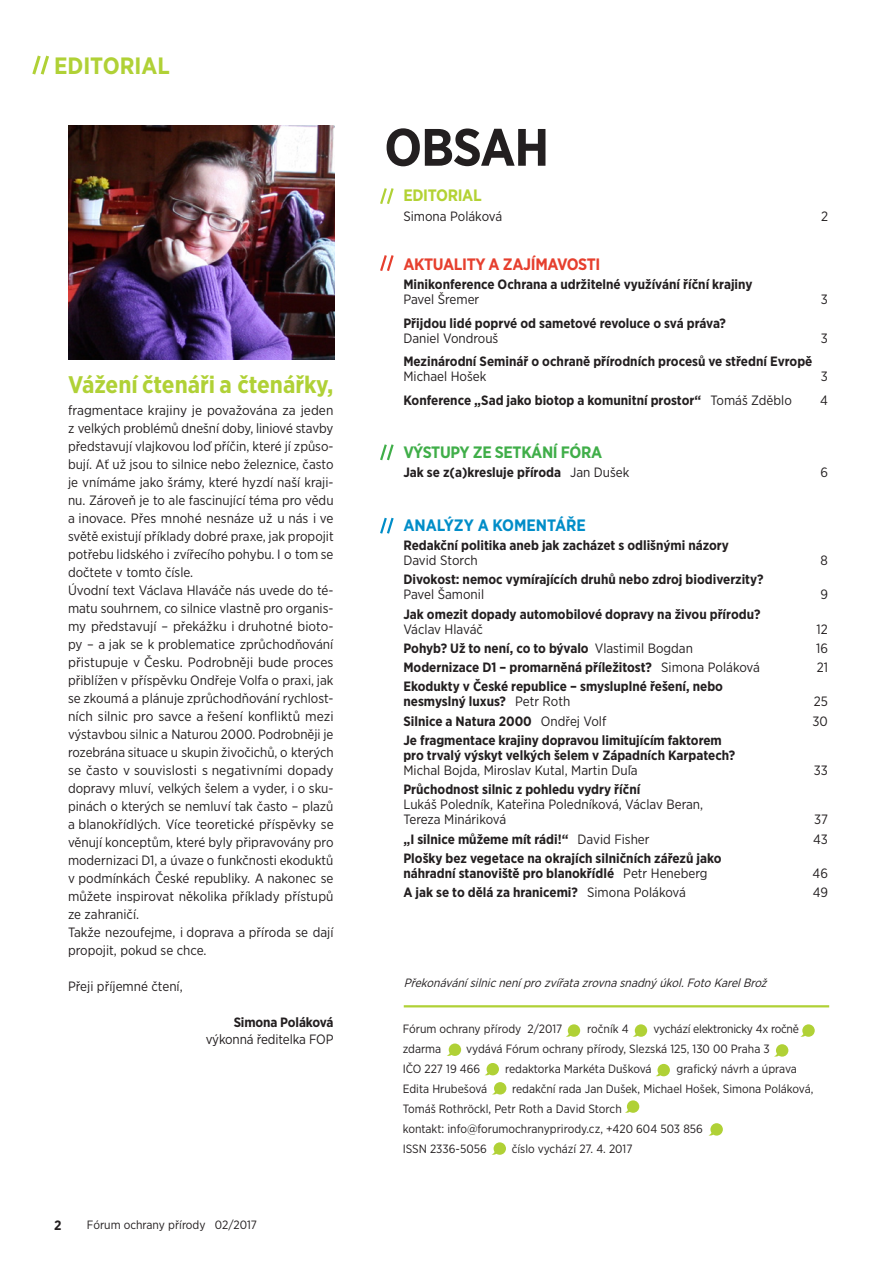
<style>
.page{position:relative;width:893px;height:1263px;background:#fff}
.page>*{position:absolute;margin:0;border:0;box-sizing:border-box;transform-origin:0 0}
.t1{font:700 52.5px "Gotham Narrow";letter-spacing:-.02em;color:#231f20}
.t2{font:700 24px "Gotham Narrow";color:#b0d136}
.t3{font:700 23.55px "Gotham Narrow";color:#b0d136}
.t4{font:700 16.5px "Gotham Narrow";letter-spacing:-.02em;color:#e63f2e}
.t5{font:700 16.5px "Gotham Narrow";letter-spacing:-.02em;color:#40ae49}
.t6{font:700 16.5px "Gotham Narrow";color:#008dc8}
.t7{font:700 16.5px "Gotham Narrow";letter-spacing:-.02em;color:#b3d234}
.t8{font:13.5px/18px "Gotham Narrow";color:#231f20;text-align:justify}
.t9{font:700 13.5px/15px "Gotham Narrow";color:#231f20}
.t10{font:12px/20px "Gotham Narrow";color:#231f20}
.t11{font:italic 12px "Gotham Narrow";color:#231f20}
.t12{font:12px "Gotham Narrow";letter-spacing:-.02em;color:#231f20}
.s1{font-weight:400}
.s2{font-weight:700}
</style>
<div class="page">
<img style="left:68px;top:126px;width:266px;height:233px">
<svg style="left:380px;top:188px;width:14px;height:16px"></svg>
<svg style="left:380px;top:444px;width:14px;height:17px"></svg>
<svg style="left:380px;top:517px;width:14px;height:17px"></svg>
<svg style="left:32px;top:55px;width:17px;height:20px"></svg>
<svg style="left:380px;top:255px;width:14px;height:16px"></svg>
<hr style="left:404px;top:1005px;width:425px;height:2px;background:#b0d136">
<svg style="left:625px;top:1100px;width:14px;height:13px"></svg>
<svg style="left:566px;top:1024px;width:14px;height:13px"></svg>
<svg style="left:633px;top:1024px;width:14px;height:13px"></svg>
<svg style="left:447px;top:1043px;width:14px;height:13px"></svg>
<svg style="left:774px;top:1044px;width:14px;height:13px"></svg>
<svg style="left:493px;top:1082px;width:13px;height:12px"></svg>
<svg style="left:485px;top:1063px;width:14px;height:12px"></svg>
<svg style="left:709px;top:1123px;width:14px;height:12px"></svg>
<svg style="left:800px;top:1024px;width:15px;height:13px"></svg>
<svg style="left:492px;top:1142px;width:14px;height:13px"></svg>
<svg style="left:656px;top:1064px;width:14px;height:12px"></svg>
<p class="t3" style="left:54px;top:50px;width:117px">EDITORIAL</p>
<p class="t2" style="left:68px;top:369px;width:267px">Vážení čtenáři a čtenářky,</p>
<p class="t8" style="left:68px;top:401px;width:267px">fragmentace krajiny je považována za jeden z velkých problémů dnešní doby, liniové stavby představují vlajkovou loď příčin, které jí způso&shy;bují. Ať už jsou to silnice nebo železnice, často je vnímáme jako šrámy, které hyzdí naší kraji&shy;nu. Zároveň je to ale fascinující téma pro vědu a inovace. Přes mnohé nesnáze už u nás i ve světě existují příklady dobré praxe, jak propojit potřebu lidského i zvířecího pohybu. I o tom se dočtete v tomto čísle.</p>
<p class="t8" style="left:68px;top:581px;width:267px">Úvodní text Václava Hlaváče nás uvede do té&shy;matu souhrnem, co silnice vlastně pro organis&shy;my představují – překážku i druhotné bioto&shy;py – a jak se k problematice zprůchodňování přistupuje v Česku. Podrobněji bude proces přiblížen v příspěvku Ondřeje Volfa o praxi, jak se zkoumá a plánuje zprůchodňování rychlost&shy;ních silnic pro savce a řešení konfliktů mezi výstavbou silnic a Naturou 2000. Podrobněji je rozebrána situace u skupin živočichů, o kterých se často v souvislosti s negativními dopady dopravy mluví, velkých šelem a vyder, i o sku&shy;pinách o kterých se nemluví tak často – plazů a blanokřídlých. Více teoretické příspěvky se věnují konceptům, které byly připravovány pro modernizaci D1, a úvaze o funkčnosti ekoduktů v podmínkách České republiky. A nakonec se můžete inspirovat několika příklady přístupů ze zahraničí.</p>
<p class="t8" style="left:68px;top:923px;width:267px">Takže nezoufejme, i doprava a příroda se dají propojit, pokud se chce.</p>
<p class="t8" style="left:68px;top:977px;width:116px">Přeji příjemné čtení,</p>
<p class="t9" style="left:234px;top:1015px;width:101px">Simona Poláková</p>
<p class="t8" style="left:206px;top:1030px;width:129px">výkonná ředitelka FOP</p>
<p class="t9" style="left:54px;top:1217px;width:9px">2</p>
<p class="t10" style="left:87px;top:1214px;width:172px">Fórum ochrany přírody 02/2017</p>
<p class="t1" style="left:384px;top:114px;width:166px">OBSAH</p>
<p class="t7" style="left:403px;top:185px;width:80px">EDITORIAL</p>
<p class="t8" style="left:403px;top:207px;width:100px">Simona Poláková</p>
<p class="t8" style="left:821px;top:207px;width:9px">2</p>
<p class="t4" style="left:403px;top:253px;width:198px">AKTUALITY A ZAJÍMAVOSTI</p>
<p class="t9" style="left:403px;top:277px;width:351px">Minikonference Ochrana a udržitelné využívání říční krajiny<br><span class="s1">Pavel Šremer</span></p>
<p class="t8" style="left:821px;top:290px;width:9px">3</p>
<p class="t9" style="left:403px;top:315px;width:324px">Přijdou lidé poprvé od sametové revoluce o svá práva?<br><span class="s1">Daniel Vondrouš</span></p>
<p class="t9" style="left:403px;top:354px;width:411px">Mezinárodní Seminář o ochraně přírodních procesů ve střední Evropě<br><span class="s1">Michael Hošek</span></p>
<p class="t8" style="left:821px;top:329px;width:9px">3</p>
<p class="t8" style="left:821px;top:367px;width:9px">3</p>
<p class="t9" style="left:403px;top:392px;width:390px">Konference „Sad jako biotop a komunitní prostor“ <span class="s1">Tomáš Zděblo</span></p>
<p class="t8" style="left:820px;top:391px;width:9px">4</p>
<p class="t5" style="left:403px;top:442px;width:200px">VÝSTUPY ZE SETKÁNÍ FÓRA</p>
<p class="t9" style="left:403px;top:465px;width:228px">Jak se z(a)kresluje příroda <span class="s1">Jan Dušek</span></p>
<p class="t8" style="left:820px;top:463px;width:9px">6</p>
<p class="t6" style="left:403px;top:514px;width:184px">ANALÝZY A KOMENTÁŘE</p>
<p class="t9" style="left:403px;top:538px;width:327px">Redakční politika aneb jak zacházet s odlišnými názory<br><span class="s1">David Storch</span></p>
<p class="t8" style="left:821px;top:551px;width:9px">8</p>
<p class="t9" style="left:403px;top:572px;width:362px">Divokost: nemoc vymírajících druhů nebo zdroj biodiverzity?<br><span class="s1">Pavel Šamonil</span></p>
<p class="t9" style="left:403px;top:606px;width:359px">Jak omezit dopady automobilové dopravy na živou přírodu?<br><span class="s1">Václav Hlaváč</span></p>
<p class="t8" style="left:820px;top:585px;width:9px">9</p>
<p class="t8" style="left:817px;top:620px;width:13px">12</p>
<p class="t9" style="left:403px;top:641px;width:291px">Pohyb? Už to není, co to bývalo <span class="s1">Vlastimil Bogdan</span></p>
<p class="t8" style="left:816px;top:639px;width:13px">16</p>
<p class="t9" style="left:403px;top:660px;width:358px">Modernizace D1 – promarněná příležitost? <span class="s1">Simona Poláková</span></p>
<p class="t8" style="left:817px;top:658px;width:13px">21</p>
<p class="t9" style="left:403px;top:679px;width:321px">Ekodukty v České republice – smysluplné řešení, nebo nesmyslný luxus? <span class="s1">Petr Roth</span></p>
<p class="t8" style="left:814px;top:692px;width:16px">25</p>
<p class="t9" style="left:403px;top:713px;width:204px">Silnice a Natura 2000 <span class="s1">Ondřej Volf</span></p>
<p class="t8" style="left:813px;top:712px;width:17px">30</p>
<p class="t9" style="left:403px;top:733px;width:333px">Je fragmentace krajiny dopravou limitujícím faktorem pro trvalý výskyt velkých šelem v Západních Karpatech?<br><span class="s1">Michal Bojda, Miroslav Kutal, Martin Duľa</span></p>
<p class="t8" style="left:814px;top:761px;width:16px">33</p>
<p class="t8" style="left:403px;top:782px;width:301px;line-height:15px;text-align:left"><span class="s2">Průchodnost silnic z pohledu vydry říční<br></span>Lukáš Poledník, Kateřina Poledníková, Václav Beran,<br>Tereza Mináriková</p>
<p class="t8" style="left:814px;top:810px;width:15px">37</p>
<p class="t9" style="left:403px;top:831px;width:248px">„I silnice můžeme mít rádi!“ <span class="s1">David Fisher</span></p>
<p class="t8" style="left:813px;top:829px;width:16px">43</p>
<p class="t9" style="left:403px;top:850px;width:320px">Plošky bez vegetace na okrajích silničních zářezů jako náhradní stanoviště pro blanokřídlé <span class="s1">Petr Heneberg</span></p>
<p class="t8" style="left:813px;top:864px;width:17px">46</p>
<p class="t9" style="left:403px;top:885px;width:284px">A jak se to dělá za hranicemi? <span class="s1">Simona Poláková</span></p>
<p class="t8" style="left:813px;top:883px;width:17px">49</p>
<p class="t11" style="left:404px;top:975px;width:368px">Překonávánísilnicneníprozvířatazrovnasnadnýúkol.FotoKarelBrož</p>
<p class="t10" style="left:403px;top:1019px;width:161px">Fórum ochrany přírody 2/2017</p>
<p class="t10" style="left:587px;top:1019px;width:43px">ročník 4</p>
<p class="t12" style="left:654px;top:1021px;width:147px">vychází elektronicky 4x ročně</p>
<p class="t10" style="left:403px;top:1039px;width:40px">zdarma</p>
<p class="t10" style="left:466px;top:1039px;width:305px">vydává Fórum ochrany přírody, Slezská 125, 130 00 Praha 3</p>
<p class="t10" style="left:403px;top:1058px;width:79px">IČO 227 19 466</p>
<p class="t10" style="left:505px;top:1058px;width:148px">redaktorka Markéta Dušková</p>
<p class="t10" style="left:676px;top:1058px;width:122px">grafický návrh a úprava</p>
<p class="t10" style="left:403px;top:1078px;width:86px">Edita Hrubešová</p>
<p class="t10" style="left:403px;top:1078px;width:412px;text-indent:109px">redakční rada Jan Dušek, Michael Hošek, Simona Poláková,<br>Tomáš Rothröckl, Petr Roth a David Storch</p>
<p class="t10" style="left:403px;top:1118px;width:302px">kontakt: info@forumochranyprirody.cz, +420 604 503 856<br>ISSN 2336-5056</p>
<p class="t10" style="left:512px;top:1138px;width:122px">číslo vychází 27. 4. 2017</p>
</div>
